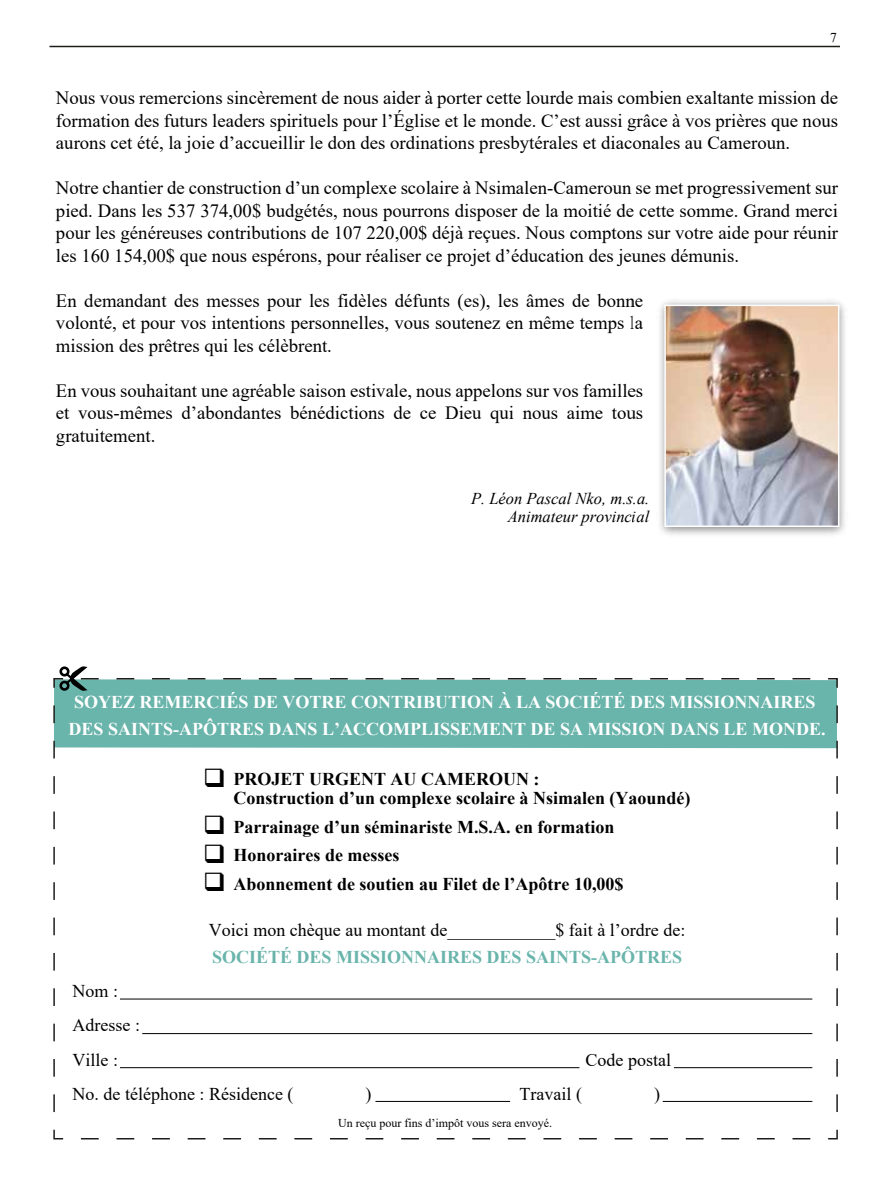
<style>
.page{position:relative;width:891px;height:1188px;background:#fff}
.page>*{position:absolute;margin:0;border:0;box-sizing:border-box;transform-origin:0 0}
.t1{font:18.75px/22.5px "Times New Roman";color:#000;text-align:justify}
.t2{font:700 18px/28.5px "Times New Roman";color:#000}
.t3{font:700 18px/27px "Times New Roman";color:#fff;text-align:center}
.t4{font:18px/34.5px "Times New Roman";color:#000}
.t5{font:700 18px "Times New Roman";color:#69b4ab}
.t6{font:italic 16.5px/18px "Times New Roman";color:#000;text-align:right}
.t7{font:13.5px "Times New Roman";color:#000}
.t8{font:12px "Times New Roman";color:#000}
</style>
<div class="page">
<hr style="left:49px;top:46px;width:791px;height:1px;background:#1d1d1b">
<img style="left:660px;top:300px;width:185px;height:235px">
<img style="left:667px;top:308px;width:169px;height:216px">
<div style="left:664px;top:305px;width:175px;height:222px;border:2px solid #fff"></div>
<div style="left:54px;top:680px;width:783px;height:68px;background:#69b4ab"></div>
<svg style="left:828px;top:1129px;width:10px;height:11px"></svg>
<svg style="left:80px;top:1138px;width:730px;height:1px"></svg>
<svg style="left:53px;top:1129px;width:11px;height:11px"></svg>
<svg style="left:53px;top:697px;width:2px;height:415px"></svg>
<svg style="left:827px;top:678px;width:11px;height:11px"></svg>
<svg style="left:836px;top:705px;width:2px;height:407px"></svg>
<svg style="left:53px;top:666px;width:766px;height:25px"></svg>
<hr style="left:120px;top:999px;width:692px;height:1px;background:#000">
<hr style="left:142px;top:1033px;width:670px;height:1px;background:#000">
<hr style="left:674px;top:1067px;width:138px;height:1px;background:#000">
<hr style="left:663px;top:1101px;width:149px;height:1px;background:#000">
<hr style="left:120px;top:1067px;width:459px;height:1px;background:#000">
<hr style="left:375px;top:1101px;width:135px;height:1px;background:#000">
<p class="t7" style="left:830px;top:28px;width:8px">7</p>
<p class="t1" style="left:56px;top:86px;width:784px">Nous vous remercions sincèrement de nous aider à porter cette lourde mais combien exaltante mission de formation des futurs leaders spirituels pour l’Église et le monde. C’est aussi grâce à vos prières que nous aurons cet été, la joie d’accueillir le don des ordinations presbytérales et diaconales au Cameroun.</p>
<p class="t1" style="left:56px;top:176px;width:784px">Notre chantier de construction d’un complexe scolaire à Nsimalen-Cameroun se met progressivement sur pied. Dans les 537 374,00$ budgétés, nous pourrons disposer de la moitié de cette somme. Grand merci pour les généreuses contributions de 107 220,00$ déjà reçues. Nous comptons sur votre aide pour réunir les 160 154,00$ que nous espérons, pour réaliser ce projet d’éducation des jeunes démunis.</p>
<p class="t1" style="left:56px;top:289px;width:589px">En demandant des messes pour les fidèles défunts (es), les âmes de bonne volonté, et pour vos intentions personnelles, vous soutenez en même temps la mission des prêtres qui les célèbrent.</p>
<p class="t1" style="left:56px;top:379px;width:589px">En vous souhaitant une agréable saison estivale, nous appelons sur vos familles et vous-mêmes d’abondantes bénédictions de ce Dieu qui nous aime tous gratuitement.</p>
<p class="t6" style="left:471px;top:489px;width:180px">P. Léon Pascal Nko, m.s.a.<br>Animateur provincial</p>
<p class="t3" style="left:69px;top:688px;width:759px">SOYEZ REMERCIÉS DE VOTRE CONTRIBUTION À LA SOCIÉTÉ DES MISSIONNAIRES<br>DES SAINTS-APÔTRES DANS L’ACCOMPLISSEMENT DE SA MISSION DANS LE MONDE.</p>
<p class="t2" style="left:234px;top:769px;width:458px;line-height:19.5px">PROJET URGENT AU CAMEROUN :<br>Construction d’un complexe scolaire à Nsimalen (Yaoundé)</p>
<p class="t2" style="left:234px;top:812px;width:391px">Parrainage d’un séminariste M.S.A. en formation<br>Honoraires de messes<br>Abonnement de soutien au Filet de l’Apôtre 10,00$</p>
<p class="t4" style="left:209px;top:912px;width:478px">Voici mon chèque au montant de____________$ fait à l’ordre de:</p>
<p class="t4" style="left:73px;top:973px;width:69px">Nom :<br>Adresse :<br>Ville :</p>
<p class="t5" style="left:212px;top:944px;width:472px">SOCIÉTÉ DES MISSIONNAIRES DES SAINTS-APÔTRES</p>
<p class="t4" style="left:586px;top:1042px;width:87px">Code postal</p>
<p class="t4" style="left:73px;top:1077px;width:222px">No. de téléphone : Résidence (</p>
<p class="t4" style="left:366px;top:1077px;width:7px">)</p>
<p class="t4" style="left:520px;top:1077px;width:64px">Travail (</p>
<p class="t4" style="left:654px;top:1077px;width:7px">)</p>
<p class="t8" style="left:338px;top:1115px;width:215px">Un reçu pour fins d’impôt vous sera envoyé.</p>
</div>
